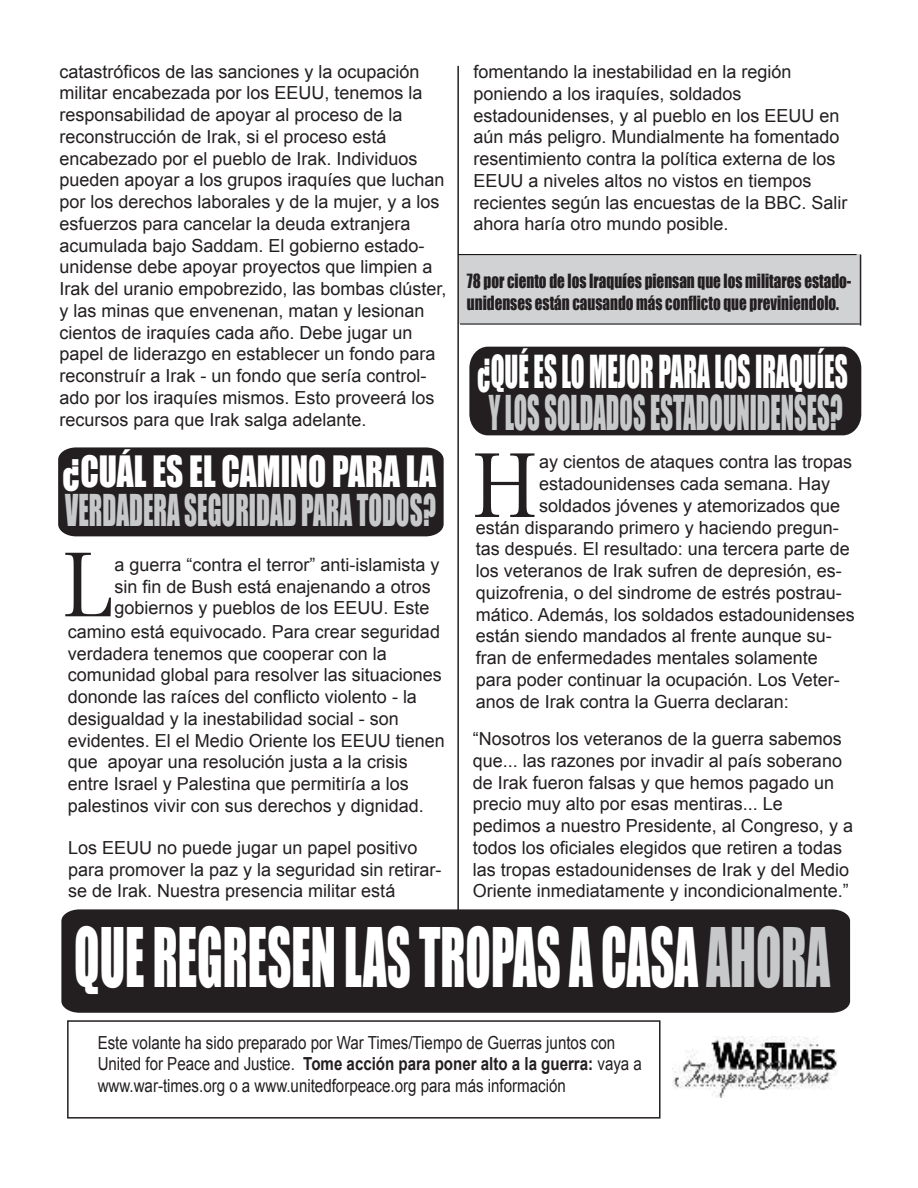
<style>
.page{position:relative;width:918px;height:1188px;background:#fff}
.page>*{position:absolute;margin:0;border:0;box-sizing:border-box;transform-origin:0 0}
.t1{font:96px "Baskerville";color:#231f20;scale:.84 1}
.t2{font:75.3px "Impact";color:#fff;scale:.62 1}
.t3{font:44.1px "Impact";color:#c7c8ca;scale:.56 1}
.t4{font:41.7px "Impact";color:#fff;scale:.61 1}
.t5{font:40.35px "Impact";color:#c7c8ca;scale:.62 1}
.t6{font:39.6px "Impact";color:#fff;scale:.84 1}
.t7{font:18px/21.8px "Arial";color:#231f20}
.t8{font:18px/21.8px "Arial";color:#231f20;scale:.84 1}
.t9{font:18px/21.8px "Impact";color:#231f20;scale:.84 1}
.s1{color:#c7c8ca}
.s2{font-weight:700}
</style>
<div class="page">
<div style="left:459px;top:254px;width:402px;height:70px;background:#d1d2d4"></div>
<hr style="left:457px;top:66px;width:2px;height:845px;background:#231f20">
<div style="left:58px;top:447px;width:386px;height:89px;background:#231f20"></div>
<div style="left:469px;top:347px;width:392px;height:88px;background:#231f20"></div>
<div style="left:61px;top:909px;width:789px;height:104px;background:#231f20"></div>
<div style="left:67px;top:1020px;width:594px;height:99px;background:#fff;border:2px solid #231f20"></div>
<img style="left:672px;top:1036px;width:165px;height:61px">
<hr style="left:860px;top:255px;width:1px;height:71px;background:#231f20">
<p class="t7" style="left:59px;top:60px;width:389px">catastróficos de las sanciones y la ocupación militar encabezada por los EEUU, tenemos la responsabilidad de apoyar al proceso de la reconstrucción de Irak, si el proceso está encabezado por el pueblo de Irak. Individuos pueden apoyar a los grupos iraquíes que luchan por los derechos laborales y de la mujer, y a los esfuerzos para cancelar la deuda extranjera acumulada bajo Saddam. El gobierno estado&shy;unidense debe apoyar proyectos que limpien a Irak del uranio empobrezido, las bombas clúster, y las minas que envenenan, matan y lesionan cientos de iraquíes cada año. Debe jugar un papel de liderazgo en establecer un fondo para reconstruír a Irak - un fondo que sería control&shy;ado por los iraquíes mismos. Esto proveerá los recursos para que Irak salga adelante.</p>
<h3 class="t6" style="left:63px;top:447px;width:446px">¿CUÁL ES EL CAMINO PARA LA</h3>
<h3 class="t5" style="left:65px;top:485px;width:599px">VERDADERA SEGURIDAD PARA TODOS?</h3>
<h1 class="t1" style="left:63px;top:529px;width:59px">L</h1>
<p class="t7" style="left:473px;top:61px;width:376px">fomentando la inestabilidad en la región poniendo a los iraquíes, soldados estadounidenses, y al pueblo en los EEUU en aún más peligro. Mundialmente ha fomentado resentimiento contra la política externa de los EEUU a niveles altos no vistos en tiempos recientes según las encuestas de la BBC. Salir ahora haría otro mundo posible.</p>
<p class="t9" style="left:467px;top:270px;width:459px">78 por ciento de los Iraquíes piensan que los militares estado&shy;unidenses están causando más conflicto que previniendolo.</p>
<h3 class="t4" style="left:477px;top:346px;width:609px">¿QUÉ ES LO MEJOR PARA LOS IRAQUÍES</h3>
<h3 class="t3" style="left:489px;top:385px;width:633px">Y LOS SOLDADOS ESTADOUNIDENSES?</h3>
<h1 class="t1" style="left:473px;top:429px;width:78px">H</h1>
<p class="t7" style="left:476px;top:516px;width:381px">están disparando primero y haciendo pregun&shy;tas después. El resultado: una tercera parte de los veteranos de Irak sufren de depresión, es&shy;quizofrenia, o del sindrome de estrés postrau&shy;mático. Además, los soldados estadounidenses están siendo mandados al frente aunque su&shy;fran de enfermedades mentales solamente para poder continuar la ocupación. Los Veter&shy;anos de Irak contra la Guerra declaran:</p>
<p class="t7" style="left:473px;top:728px;width:382px">“Nosotros los veteranos de la guerra sabemos que... las razones por invadir al país soberano de Irak fueron falsas y que hemos pagado un precio muy alto por esas mentiras... Le pedimos a nuestro Presidente, al Congreso, y a todos los oficiales elegidos que retiren a todas las tropas estadounidenses de Irak y del Medio Oriente inmediatamente y incondicionalmente.”</p>
<h2 class="t2" style="left:74px;top:911px;width:1221px">QUE REGRESEN LAS TROPAS A CASA <span class="s1">AHORA</span></h2>
<p class="t7" style="left:539px;top:451px;width:315px">ay cientos de ataques contra las tropas estadounidenses cada semana. Hay soldados jóvenes y atemorizados que</p>
<p class="t7" style="left:115px;top:554px;width:327px">a guerra “contra el terror” anti-islamista y sin fin de Bush está enajenando a otros gobiernos y pueblos de los EEUU. Este</p>
<p class="t7" style="left:68px;top:621px;width:379px">camino está equivocado. Para crear seguridad verdadera tenemos que cooperar con la comunidad global para resolver las situaciones dononde las raíces del conflicto violento - la desigualdad y la inestabilidad social - son evidentes. El el Medio Oriente los EEUU tienen que apoyar una resolución justa a la crisis entre Israel y Palestina que permitiría a los palestinos vivir con sus derechos y dignidad.</p>
<p class="t7" style="left:68px;top:837px;width:375px">Los EEUU no puede jugar un papel positivo para promover la paz y la seguridad sin retirar&shy;se de Irak. Nuestra presencia militar está</p>
<p class="t8" style="left:98px;top:1031px;width:649px">Este volante ha sido preparado por War Times/Tiempo de Guerras juntos con<br>United for Peace and Justice. <span class="s2">Tome acción para poner alto a la guerra:</span> vaya a www.war-times.org o a www.unitedforpeace.org para más información</p>
</div>
